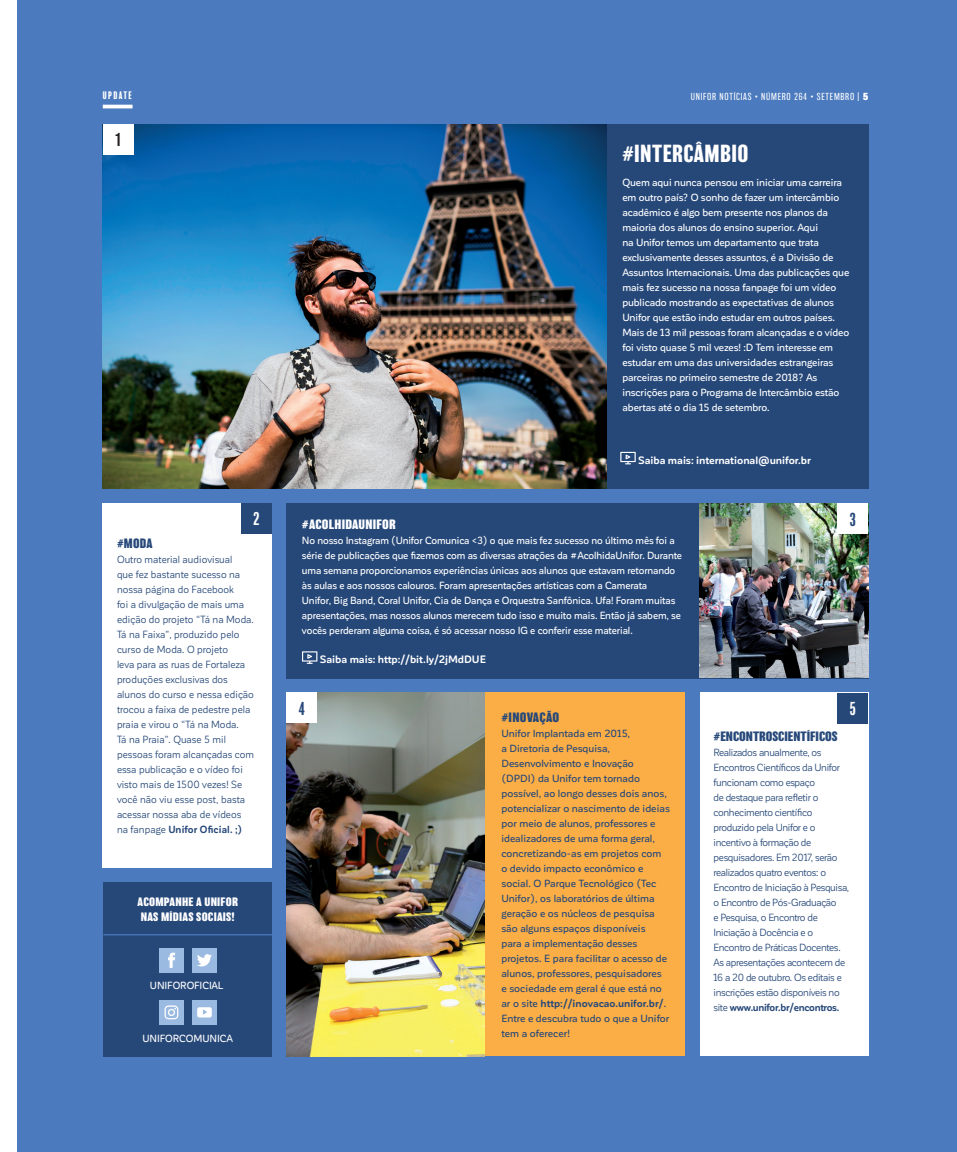
<style>
.page{position:relative;width:957px;height:1152px;background:#fff}
.page>*{position:absolute;margin:0;border:0;box-sizing:border-box;transform-origin:0 0}
.t1{font:700 22.75px "Balboa";letter-spacing:.02em;color:#fff}
.t2{font:condensed 17.25px "Balboa";color:#264879}
.t3{font:condensed 17.25px "Balboa";color:#fff}
.t4{font:condensed 17.25px "Balboa";color:#231f20}
.t5{font:condensed 17px "Balboa";color:#fff}
.t6{font:800 12.5px "Balboa";color:#264879}
.t7{font:800 12.5px "Balboa";letter-spacing:.02em;color:#fff}
.t8{font:800 12.5px "Balboa";letter-spacing:.02em;color:#264879}
.t9{font:800 11.25px/15px "Balboa";letter-spacing:.02em;color:#fff}
.t10{font:700 10.62px "Corporative Sans Rd";letter-spacing:-.01em;color:#fff}
.t11{font:500 10.25px/15px "Corporative Sans Rd";letter-spacing:-.01em;color:#fff}
.t12{font:500 10.25px/15px "Corporative Sans Rd";color:#264879}
.t13{font:10.25px/15px "Corporative Sans Rd";letter-spacing:.005em;color:#264879}
.t14{font:10.25px/15px "Corporative Sans Rd";letter-spacing:-.02em;color:#264879}
.t15{font:10px "Balboa Plus Fill";letter-spacing:.08em;color:#fff}
.t16{font:200 9.38px "Balboa";letter-spacing:.08em;color:#fff}
.s1{font-weight:700}
.s2{font-weight:900}
</style>
<div class="page">
<div style="left:18px;top:0;width:939px;height:1152px;background:#4b7abe"></div>
<img style="left:103px;top:124px;width:504px;height:365px">
<div style="left:607px;top:124px;width:261px;height:365px;background:#264879"></div>
<div style="left:286px;top:503px;width:582px;height:175px;background:#264879"></div>
<div style="left:286px;top:692px;width:399px;height:364px;background:#fbae46"></div>
<div style="left:699px;top:692px;width:169px;height:364px;background:#fff"></div>
<img style="left:286px;top:692px;width:199px;height:364px">
<div style="left:103px;top:882px;width:169px;height:174px;background:#264879"></div>
<div style="left:286px;top:692px;width:31px;height:31px;background:#fff"></div>
<div style="left:837px;top:692px;width:31px;height:31px;background:#264879"></div>
<hr style="left:103px;top:105px;width:30px;height:3px;background:#fff">
<div style="left:103px;top:124px;width:31px;height:31px;background:#fff"></div>
<svg style="left:620px;top:452px;width:16px;height:12px"></svg>
<div style="left:103px;top:503px;width:169px;height:364px;background:#fff"></div>
<div style="left:241px;top:503px;width:31px;height:30px;background:#264879"></div>
<div style="left:192px;top:948px;width:24px;height:24px;background:#9abae1"></div>
<svg style="left:197px;top:954px;width:15px;height:12px"></svg>
<div style="left:159px;top:948px;width:24px;height:24px;background:#9abae1"></div>
<svg style="left:168px;top:952px;width:7px;height:16px"></svg>
<div style="left:159px;top:1000px;width:24px;height:24px;background:#9abae1"></div>
<svg style="left:164px;top:1005px;width:14px;height:14px"></svg>
<div style="left:192px;top:1000px;width:24px;height:24px;background:#9abae1"></div>
<svg style="left:197px;top:1007px;width:15px;height:10px"></svg>
<hr style="left:103px;top:934px;width:169px;height:1px;background:#4b7abe">
<img style="left:699px;top:503px;width:169px;height:174px">
<div style="left:837px;top:503px;width:31px;height:31px;background:#fff"></div>
<svg style="left:302px;top:651px;width:15px;height:13px"></svg>
<p class="t15" style="left:103px;top:90px;width:31px">UpDate</p>
<h2 class="t4" style="left:115px;top:131px;width:8px">1</h2>
<h3 class="t5" style="left:254px;top:510px;width:8px">2</h3>
<p class="t6" style="left:117px;top:536px;width:37px">#MODA</p>
<p class="t13" style="left:117px;top:552px;width:139px">Outro material audiovisual<br>que fez bastante sucesso na nossa página do Facebook<br>foi a divulgação de mais uma edição do projeto “Tá na Moda.<br>Tá na Faixa”, produzido pelo curso de Moda. O projeto<br>leva para as ruas de Fortaleza produções exclusivas dos alunos do curso e nessa edição trocou a faixa de pedestre pela praia e virou o “Tá na Moda.<br>Tá na Praia”. Quase 5 mil pessoas foram alcançadas com essa publicação e o vídeo foi visto mais de 1500 vezes! Se você não viu esse post, basta acessar nossa aba de vídeos na fanpage <span class="s1">Unifor Oficial. ;)</span></p>
<p class="t9" style="left:138px;top:894px;width:102px">ACOMPANHE A UNIFOR<br>NAS MÍDIAS SOCIAIS!</p>
<p class="t11" style="left:150px;top:977px;width:75px">UNIFOROFICIAL</p>
<p class="t11" style="left:142px;top:1031px;width:92px">UNIFORCOMUNICA</p>
<p class="t16" style="left:691px;top:92px;width:179px">UNIFOR NOTÍCIAS • NÚMERO 264 • SETEMBRO | <span class="s2">5</span></p>
<h1 class="t1" style="left:622px;top:141px;width:127px">#INTERCÂMBIO</h1>
<p class="t11" style="left:622px;top:175px;width:228px">Quem aqui nunca pensou em iniciar uma carreira em outro país? O sonho de fazer um intercâmbio acadêmico é algo bem presente nos planos da maioria dos alunos do ensino superior. Aqui<br>na Unifor temos um departamento que trata exclusivamente desses assuntos, é a Divisão de Assuntos Internacionais. Uma das publicações que mais fez sucesso na nossa fanpage foi um vídeo publicado mostrando as expectativas de alunos Unifor que estão indo estudar em outros países.<br>Mais de 13 mil pessoas foram alcançadas e o vídeo foi visto quase 5 mil vezes! :D Tem interesse em estudar em uma das universidades estrangeiras parceiras no primeiro semestre de 2018? As inscrições para o Programa de Intercâmbio estão abertas até o dia 15 de setembro.</p>
<p class="t10" style="left:638px;top:454px;width:174px">Saiba mais: international@unifor.br</p>
<p class="t7" style="left:302px;top:517px;width:95px">#ACOLHIDAUNIFOR</p>
<p class="t11" style="left:302px;top:533px;width:382px">No nosso Instagram (Unifor Comunica &lt;3) o que mais fez sucesso no último mês foi a série de publicações que fizemos com as diversas atrações da #AcolhidaUnifor. Durante uma semana proporcionamos experiências únicas aos alunos que estavam retornando às aulas e aos nossos calouros. Foram apresentações artísticas com a Camerata<br>Unifor, Big Band, Coral Unifor, Cia de Dança e Orquestra Sanfônica. Ufa! Foram muitas apresentações, mas nossos alunos merecem tudo isso e muito mais. Então já sabem, se vocês perderam alguma coisa, é só acessar nosso IG e conferir esse material.</p>
<p class="t10" style="left:320px;top:653px;width:168px">Saiba mais: http://bit.ly/2jMdDUE</p>
<h2 class="t2" style="left:850px;top:510px;width:8px">3</h2>
<h2 class="t2" style="left:299px;top:699px;width:8px">4</h2>
<h2 class="t3" style="left:850px;top:699px;width:8px">5</h2>
<p class="t6" style="left:713px;top:729px;width:126px">#ENCONTROSCIENTÍFICOS</p>
<p class="t14" style="left:713px;top:745px;width:137px">Realizados anualmente, os<br>Encontros Científicos da Unifor funcionam como espaço<br>de destaque para refletir o conhecimento científico produzido pela Unifor e o incentivo à formação de pesquisadores. Em 2017, serão realizados quatro eventos: o<br>Encontro de Iniciação à Pesquisa, o Encontro de Pós-Graduação<br>e Pesquisa, o Encontro de<br>Iniciação à Docência e o<br>Encontro de Práticas Docentes.<br>As apresentações acontecem de<br>16 a 20 de outubro. Os editais e inscrições estão disponíveis no site <span class="s1">www.unifor.br/encontros.</span></p>
<p class="t8" style="left:501px;top:710px;width:59px">#INOVAÇÃO</p>
<p class="t12" style="left:501px;top:726px;width:170px">Unifor Implantada em 2015,<br>a Diretoria de Pesquisa,<br>Desenvolvimento e Inovação (DPDI) da Unifor tem tornado possível, ao longo desses dois anos, potencializar o nascimento de ideias por meio de alunos, professores e idealizadores de uma forma geral, concretizando-as em projetos com o devido impacto econômico e social. O Parque Tecnológico (Tec<br>Unifor), os laboratórios de última geração e os núcleos de pesquisa são alguns espaços disponíveis<br>para a implementação desses projetos. E para facilitar o acesso de alunos, professores, pesquisadores<br>e sociedade em geral é que está no ar o site <span class="s1">http://inovacao.unifor.br/</span>.<br>Entre e descubra tudo o que a Unifor tem a oferecer!</p>
</div>
